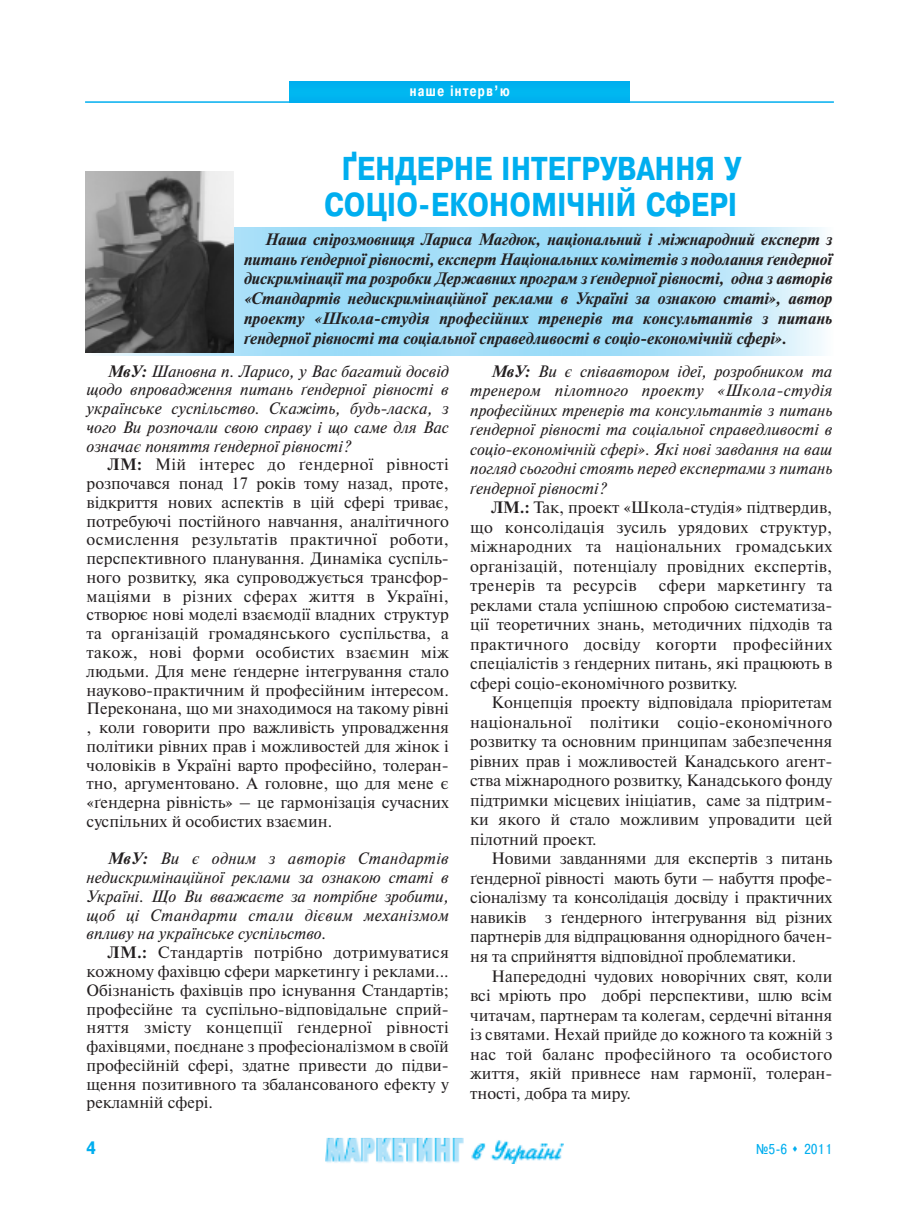
<style>
.page{position:relative;width:919px;height:1217px;background:#fff}
.page>*{position:absolute;margin:0;border:0;box-sizing:border-box;transform-origin:0 0}
.t1{font:700 33px/36px "Pragmatica Cond C";letter-spacing:.015em;color:#00aeef;text-align:center}
.t2{font:700 18px "Pragmatica Cond C";color:#00aeef}
.t3{font:16.5px/18.8px "Newton C";color:#231f20;text-align:justify}
.t4{font:italic 16.5px/18.8px "Newton C";color:#231f20;text-align:justify}
.t5{font:italic 700 16.5px/19.8px "Newton C";color:#231f20;text-align:justify}
.t6{font:700 15px "Pragmatica Cond C";letter-spacing:.105em;color:#fff;scale:.9 1}
.t7{font:14.25px "Pragmatica Cond C";color:#00aeef}
.s1{font-weight:700}
</style>
<div class="page">
<div style="left:289px;top:81px;width:340px;height:20px;background:#00b3ef"></div>
<hr style="left:85px;top:101px;width:748px;height:2px;background:#00aeef">
<img style="left:325px;top:1137px;width:139px;height:26px">
<img style="left:471px;top:1140px;width:92px;height:23px">
<img style="left:85px;top:228px;width:738px;height:127px">
<img style="left:85px;top:171px;width:149px;height:181px">
<p class="t6" style="left:410px;top:82px;width:112px">наше інтерв’ю</p>
<h1 class="t1" style="left:324px;top:150px;width:418px">ҐЕНДЕРНЕ ІНТЕГРУВАННЯ У<br>СОЦІО-ЕКОНОМІЧНІЙ СФЕРІ</h1>
<p class="t5" style="left:244px;top:229px;width:589px;text-indent:21px">Наша спірозмовниця Лариса Магдюк, національний і міжнародний експерт з питань ґендерної рівності, експерт Національних комітетів з подолання ґендерної дискримінації та розробки Державних програм з ґендерної рівності, одна з авторів «Стандартів недискримінаційної реклами в Україні за ознакою статі», автор проекту «Школа-студія професійних тренерів та консультантів з питань ґендерної рівності та соціальної справедливості в соціо-економічній сфері».</p>
<p class="t4" style="left:87px;top:361px;width:364px;text-indent:21px"><span class="s1">МвУ:</span> Шановна п. Ларисо, у Вас багатий досвід щодо впровадження питань ґендерної рівності в українське суспільство. Скажіть, будь-ласка, з чого Ви розпочали свою справу і що саме для Вас означає поняття ґендерної рівності?</p>
<p class="t3" style="left:87px;top:455px;width:364px;text-indent:21px"><span class="s1">ЛМ:</span> Мій інтерес до ґендерної рівності розпочався понад 17 років тому назад, проте, відкриття нових аспектів в цій сфері триває, потребуючі постійного навчання, аналітичного осмислення результатів практичної роботи, перспективного планування. Динаміка суспіль&shy;ного розвитку, яка супроводжується трансфор&shy;маціями в різних сферах життя в Україні, створює нові моделі взаємодії владних структур та організацій громадянського суспільства, а також, нові форми особистих взаємин між людьми. Для мене ґендерне інтегрування стало науково-практичним й професійним інтересом.<br>Переконана, що ми знаходимося на такому рівні , коли говорити про важливість упровадження політики рівних прав і можливостей для жінок і чоловіків в Україні варто професійно, толеран&shy;тно, аргументовано. А головне, що для мене є «ґендерна рівність» – це гармонізація сучасних суспільних й особистих взаємин.</p>
<p class="t4" style="left:87px;top:849px;width:364px;text-indent:21px"><span class="s1">МвУ:</span> Ви є одним з авторів Стандартів недискримінаційної реклами за ознакою статі в Україні. Що Ви вважаєте за потрібне зробити, щоб ці Стандарти стали дієвим механізмом впливу на українське суспільство.</p>
<p class="t3" style="left:87px;top:942px;width:364px;text-indent:21px"><span class="s1">ЛМ.:</span> Стандартів потрібно дотримуватися кожному фахівцю сфери маркетингу і реклами...<br>Обізнаність фахівців про існування Стандартів; професійне та суспільно-відповідальне сприй&shy;няття змісту концепції ґендерної рівності фахівцями, поєднане з професіоналізмом в своїй професійній сфері, здатне привести до підви&shy;щення позитивного та збалансованого ефекту у рекламній сфері.</p>
<p class="t4" style="left:470px;top:361px;width:364px;line-height:19.5px;text-indent:21px"><span class="s1">МвУ:</span> Ви є співавтором ідеї, розробником та тренером пілотного проекту «Школа-студія професійних тренерів та консультантів з питань ґендерної рівності та соціальної справедливості в соціо-економічній сфері». Які нові завдання на ваш погляд сьогодні стоять перед експертами з питань ґендерної рівності?</p>
<p class="t3" style="left:470px;top:497px;width:364px;line-height:19.5px;text-indent:21px"><span class="s1">ЛМ.:</span> Так, проект «Школа-студія» підтвердив, що консолідація зусиль урядових структур, міжнародних та національних громадських організацій, потенціалу провідних експертів, тренерів та ресурсів</p>
<p class="t3" style="left:470px;top:575px;width:364px;line-height:19.5px;text-indent:189px">сфери маркетингу та реклами стала успішною спробою систематиза&shy;ції теоретичних знань, методичних підходів та практичного досвіду когорти професійних спеціалістів з ґендерних питань, які працюють в сфері соціо-економічного розвитку.</p>
<p class="t3" style="left:470px;top:692px;width:364px;line-height:19.5px;text-indent:21px">Концепція проекту відповідала пріоритетам національної політики соціо-економічного розвитку та основним принципам забезпечення рівних прав і можливостей Канадського агент&shy;ства міжнародного розвитку, Канадського фонду підтримки місцевих ініціатив, саме за підтрим&shy;ки якого й стало можливим упровадити цей пілотний проект.</p>
<p class="t3" style="left:470px;top:848px;width:364px;line-height:19.5px;text-indent:21px">Новими завданнями для експертів з питань ґендерної рівності мають бути – набуття профе&shy;сіоналізму та консолідація досвіду і практичних навиків з ґендерного інтегрування від різних партнерів для відпрацювання однорідного бачен&shy;ня та сприйняття відповідної проблематики.</p>
<p class="t3" style="left:470px;top:965px;width:364px;line-height:19.5px;text-indent:21px">Напередодні чудових новорічних свят, коли всі мріють про добрі перспективи, шлю всім читачам, партнерам та колегам, сердечні вітання із святами. Нехай прийде до кожного та кожній з нас той баланс професійного та особистого життя, якій привнесе нам гармонії, толеран&shy;тності, добра та миру.</p>
<p class="t2" style="left:87px;top:1136px;width:11px">4</p>
<p class="t7" style="left:756px;top:1140px;width:78px">№5-6 ▲ 2011</p>
</div>
